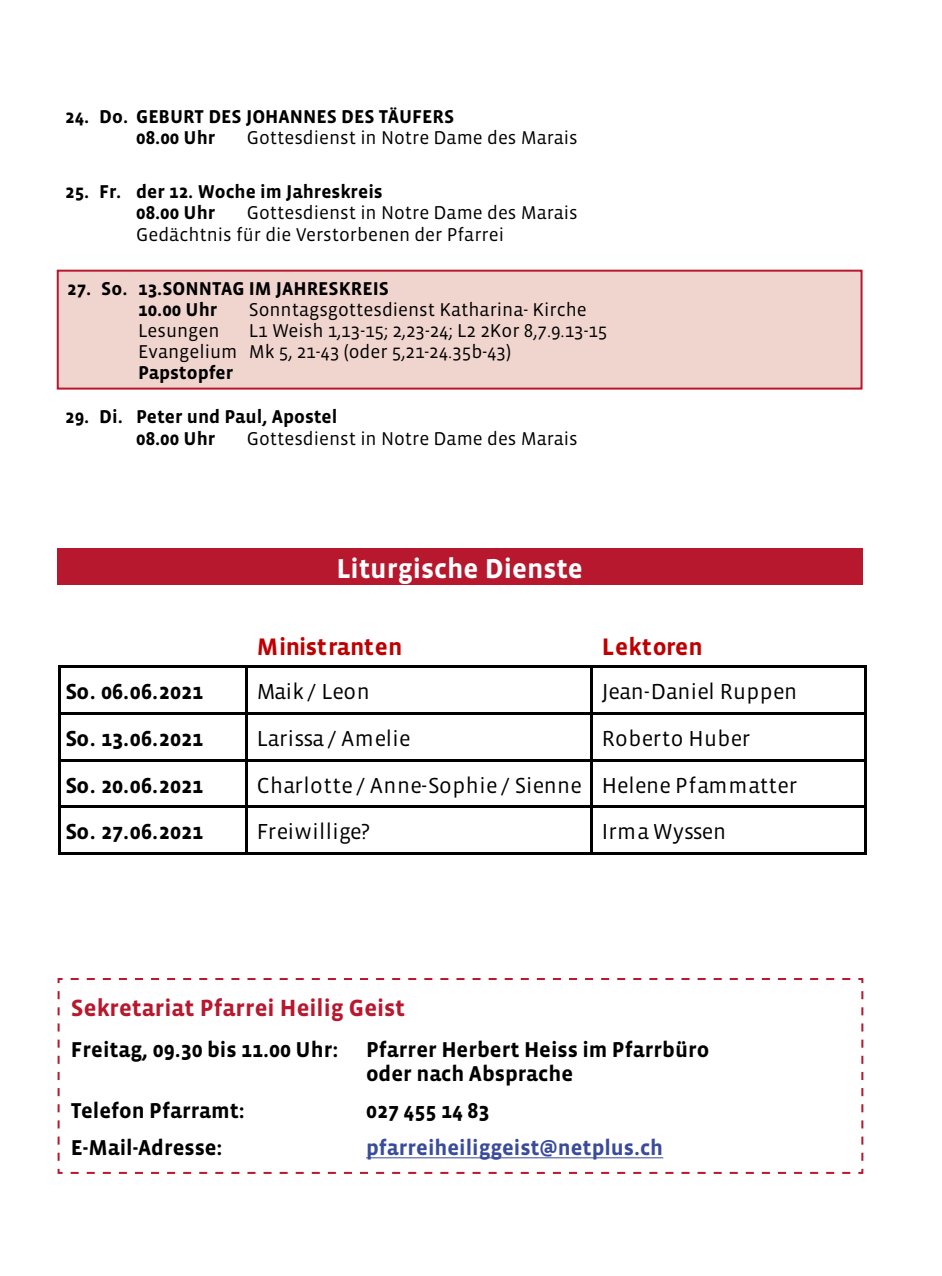
<style>
.page{position:relative;width:942px;height:1276px;background:#fff}
.page>*{position:absolute;margin:0;border:0;box-sizing:border-box;transform-origin:0 0}
.t1{font:700 28px "Vista Sans";color:#fff}
.t2{font:700 24.4px "Vista Sans";letter-spacing:.005em;color:#c00000}
.t3{font:700 24px "Vista Sans";color:#b7182e}
.t4{font:22.2px "Vista Sans";letter-spacing:.015em;color:#000}
.t5{font:700 22.2px "Vista Sans";color:#000}
.t6{font:22.2px "Vista Sans";letter-spacing:-.005em;color:#000}
.t7{font:22.2px "Vista Sans";letter-spacing:-.01em;color:#000}
.t8{font:700 22px/24px "Vista Sans";color:#000}
.t9{font:700 22px "Vista Sans";color:#394b9b}
.t10{font:19px/21.4px "Vista Sans";color:#000}
.t11{font:700 19px/21.4px "Vista Sans";color:#000}
</style>
<div class="page">
<div style="left:58px;top:271px;width:803px;height:117px;background:#f0d4ce"></div>
<div style="left:57px;top:270px;width:805px;height:119px;border:2px solid #b7182e"></div>
<div style="left:57px;top:548px;width:805px;height:37px;background:#b7182e"></div>
<svg style="left:57px;top:978px;width:807px;height:196px"></svg>
<hr style="left:59px;top:666px;width:2px;height:189px;background:#000">
<hr style="left:245px;top:668px;width:3px;height:187px;background:#000">
<hr style="left:590px;top:668px;width:2px;height:187px;background:#000">
<hr style="left:864px;top:668px;width:2px;height:187px;background:#000">
<hr style="left:61px;top:666px;width:805px;height:2px;background:#000">
<hr style="left:61px;top:712px;width:805px;height:2px;background:#000">
<hr style="left:61px;top:759px;width:805px;height:2px;background:#000">
<hr style="left:61px;top:806px;width:805px;height:2px;background:#000">
<hr style="left:61px;top:852px;width:805px;height:3px;background:#000">
<p class="t11" style="left:136px;top:106px;width:319px;text-indent:-71px">24. Do. GEBURT DES JOHANNES DES TÄUFERS<br>08.00 Uhr</p>
<p class="t10" style="left:247px;top:127px;width:332px">Gottesdienst in Notre Dame des Marais</p>
<p class="t11" style="left:136px;top:181px;width:248px;text-indent:-71px">25. Fr. der 12. Woche im Jahreskreis<br>08.00 Uhr</p>
<p class="t10" style="left:136px;top:203px;width:443px;text-indent:111px">Gottesdienst in Notre Dame des Marais<br>Gedächtnis für die Verstorbenen der Pfarrei</p>
<p class="t11" style="left:138px;top:278px;width:252px;text-indent:-71px">27. So. 13.SONNTAG IM JAHRESKREIS<br>10.00 Uhr</p>
<p class="t10" style="left:249px;top:299px;width:339px">Sonntagsgottesdienst Katharina- Kirche</p>
<p class="t10" style="left:138px;top:320px;width:470px;text-indent:111px">L1 Weish 1,13-15; 2,23-24; L2 2Kor 8,7.9.13-15<br>Evangelium Mk 5, 21-43 (oder 5,21-24.35b-43)</p>
<p class="t11" style="left:138px;top:362px;width:97px">Papstopfer</p>
<p class="t10" style="left:138px;top:320px;width:83px">Lesungen</p>
<p class="t11" style="left:136px;top:407px;width:203px;text-indent:-71px">29. Di. Peter und Paul, Apostel<br>08.00 Uhr</p>
<p class="t10" style="left:247px;top:428px;width:332px">Gottesdienst in Notre Dame des Marais</p>
<h1 class="t1" style="left:336px;top:554px;width:248px">Liturgische Dienste</h1>
<p class="t2" style="left:257px;top:634px;width:147px">Ministranten</p>
<p class="t2" style="left:601px;top:634px;width:103px">Lektoren</p>
<p class="t5" style="left:65px;top:680px;width:139px">So. 06.06.2021</p>
<p class="t7" style="left:257px;top:680px;width:115px">Maik / Leon</p>
<p class="t4" style="left:601px;top:680px;width:197px">Jean-Daniel Ruppen</p>
<p class="t5" style="left:65px;top:727px;width:139px">So. 13.06.2021</p>
<p class="t4" style="left:257px;top:727px;width:155px">Larissa / Amelie</p>
<p class="t4" style="left:601px;top:727px;width:150px">Roberto Huber</p>
<p class="t5" style="left:65px;top:774px;width:139px">So. 20.06.2021</p>
<p class="t4" style="left:257px;top:774px;width:541px">Charlotte / Anne-Sophie / Sienne Helene Pfammatter</p>
<p class="t5" style="left:65px;top:820px;width:139px">So. 27.06.2021</p>
<p class="t4" style="left:257px;top:820px;width:114px">Freiwillige?</p>
<p class="t6" style="left:601px;top:820px;width:126px">Irma Wyssen</p>
<p class="t3" style="left:71px;top:995px;width:335px">Sekretariat Pfarrei Heilig Geist</p>
<p class="t8" style="left:71px;top:1038px;width:269px">Freitag, 09.30 bis 11.00 Uhr:</p>
<p class="t8" style="left:366px;top:1038px;width:345px">Pfarrer Herbert Heiss im Pfarrbüro oder nach Absprache</p>
<p class="t8" style="left:71px;top:1099px;width:175px">Telefon Pfarramt:</p>
<p class="t8" style="left:366px;top:1099px;width:125px">027 455 14 83</p>
<p class="t8" style="left:71px;top:1136px;width:153px">E-Mail-Adresse:</p>
<p class="t9" style="left:366px;top:1136px;width:298px">pfarreiheiliggeist@netplus.ch</p>
</div>
